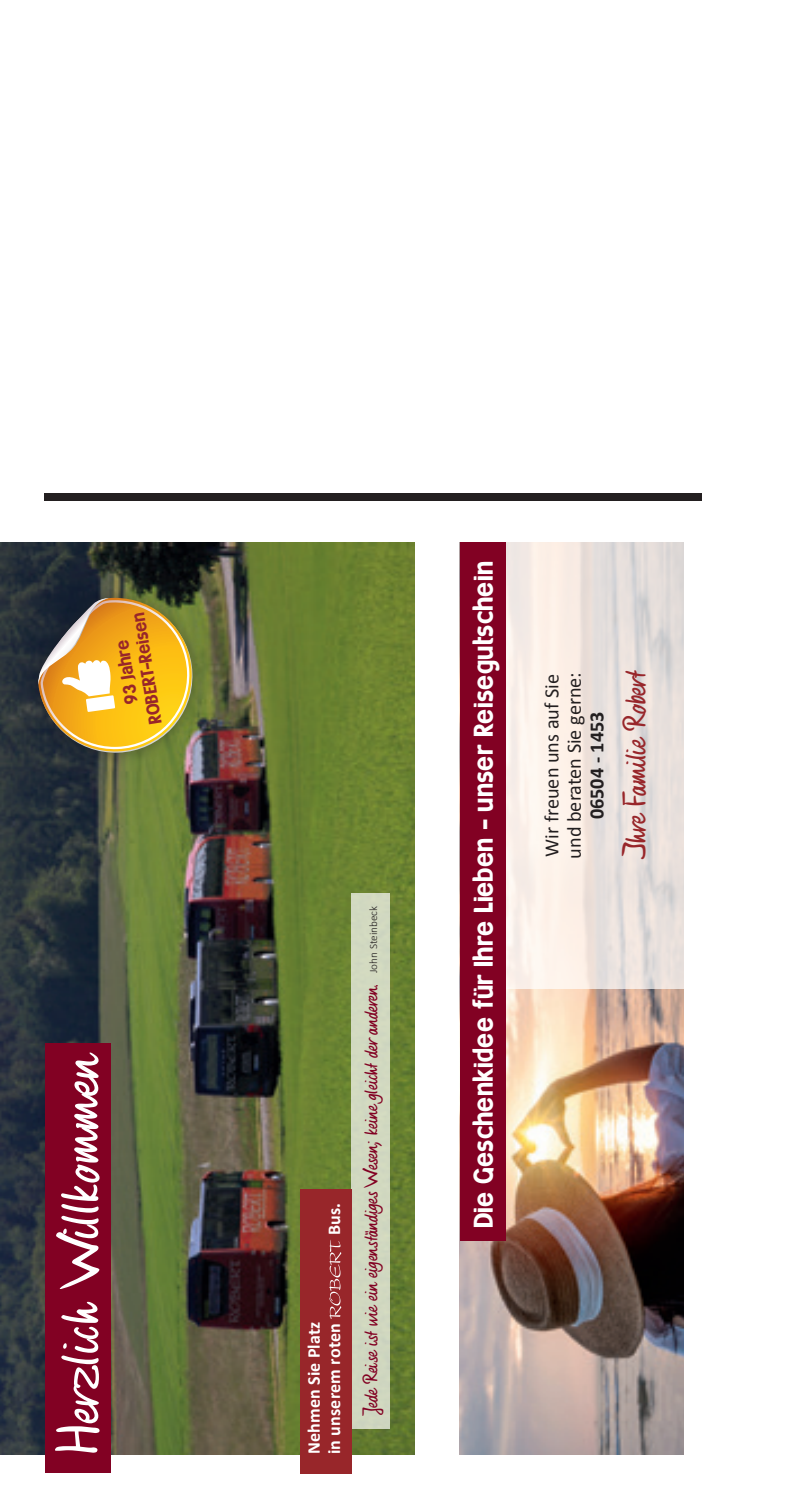
<style>
.page{position:relative;width:798px;height:1499px;background:#fff}
.page>*{position:absolute;margin:0;border:0;box-sizing:border-box;transform-origin:0 0}
.t1{font:58.5px "HW Phil";letter-spacing:.02em;color:#fff}
.t2{font:31.5px "HW Phil";color:#98262a}
.t3{font:27px "Milocha";letter-spacing:.01em;color:#fff}
.t4{font:20.25px "HW Phil";letter-spacing:-.005em;color:#820123}
.t5{font:20.25px/22.5px "Calibri";color:#231f20;text-align:center}
.t6{font:700 18px/20.2px "Calibri";letter-spacing:.01em;color:#fff}
.t7{font:18px/20.2px "Milocha";color:#98262a;text-align:center}
.s1{font-family:"Calibri";font-weight:300;font-size:11.25px;color:#231f20}
.s2{font-weight:700}
</style>
<div class="page">
<img style="left:459px;top:989px;width:223px;height:465px">
<div style="left:45px;top:493px;width:657px;height:8px;background:#231f20"></div>
<img style="left:0;top:542px;width:415px;height:912px">
<div style="left:45px;top:1043px;width:66px;height:430px;background:#820123"></div>
<div style="left:351px;top:893px;width:38px;height:536px;background:#d1d8c0"></div>
<div style="left:300px;top:1189px;width:51px;height:284px;background:#98262a"></div>
<svg style="left:329px;top:1240px;width:12px;height:79px"></svg>
<div style="left:25px;top:585px;width:181px;height:181px;background:#231f20;opacity:.4"></div>
<svg style="left:38px;top:598px;width:155px;height:155px;background:#c7a13d"></svg>
<svg style="left:505px;top:542px;width:178px;height:447px;background:#eee4df"></svg>
<div style="left:459px;top:542px;width:46px;height:699px;background:#820123"></div>
<p class="t7" style="left:125px;top:729px;width:114px;rotate:-99deg">93 Jahre<br>ROBERT-Reisen</p>
<p class="t1" style="left:44px;top:1454px;width:403px;rotate:-90deg">Herzlich Willkommen</p>
<p class="t6" style="left:324px;top:1235px;width:34px;rotate:-90deg">Bus.</p>
<p class="t6" style="left:304px;top:1454px;width:134px;rotate:-90deg">Nehmen Sie Platz in unserem roten</p>
<p class="t4" style="left:358px;top:1416px;width:512px;rotate:-90deg">Jede Reise ist wie ein eigenständiges Wesen; keine gleicht der anderen. <span class="s1">John Steinbeck</span></p>
<p class="t3" style="left:467px;top:1228px;width:668px;rotate:-90deg">Die Geschenkidee für Ihre Lieben - unser Reisegutschein</p>
<p class="t5" style="left:540px;top:859px;width:188px;rotate:-90deg">Wir freuen uns auf Sie und beraten Sie gerne:<br><span class="s2">06504 - 1453</span></p>
<p class="t2" style="left:615px;top:859px;width:190px;rotate:-90deg">Ihre Familie Robert</p>
</div>
